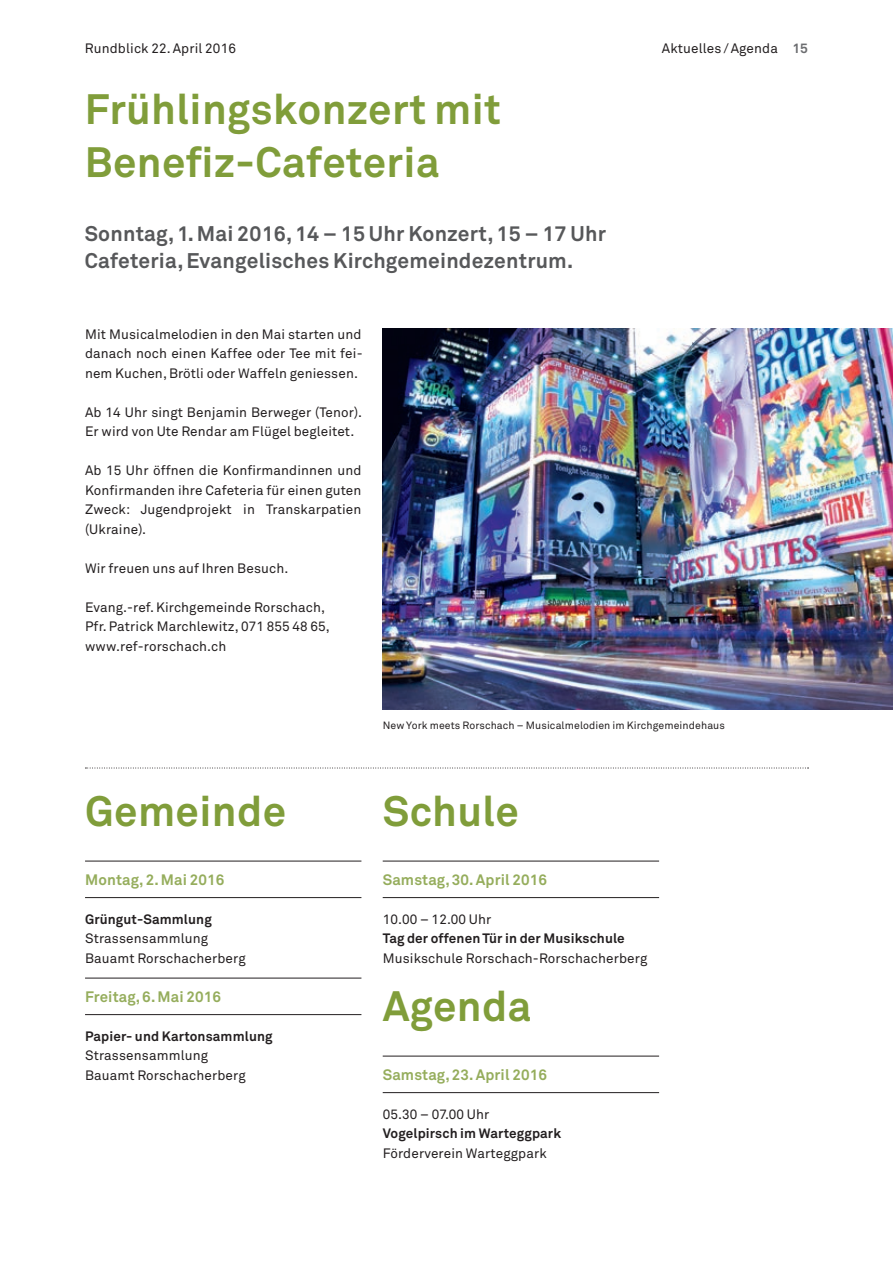
<style>
.page{position:relative;width:893px;height:1263px;background:#fff}
.page>*{position:absolute;margin:0;border:0;box-sizing:border-box;transform-origin:0 0}
.t1{font:700 42px/52.5px "Akkurat";letter-spacing:.01em;color:#809d3a}
.t2{font:700 21px/27px "Akkurat";letter-spacing:.01em;color:#57585a}
.t3{font:700 15px "Akkurat";letter-spacing:.01em;color:#95ad5c}
.t4{font:13.5px/19.5px "Akkurat";letter-spacing:.01em;color:#231f20}
.t5{font:700 13.5px "Akkurat";letter-spacing:.01em;color:#231f20}
.t6{font:10.5px "Akkurat";letter-spacing:.01em;color:#231f20}
.s1{font-weight:700;color:#6c6d70}
</style>
<div class="page">
<svg style="left:85px;top:768px;width:723px;height:1px"></svg>
<hr style="left:85px;top:861px;width:276px;height:1px;background:#231f20">
<hr style="left:85px;top:897px;width:276px;height:1px;background:#231f20">
<hr style="left:85px;top:978px;width:276px;height:1px;background:#231f20">
<hr style="left:85px;top:1014px;width:276px;height:1px;background:#231f20">
<hr style="left:383px;top:861px;width:276px;height:1px;background:#231f20">
<hr style="left:383px;top:897px;width:276px;height:1px;background:#231f20">
<hr style="left:383px;top:1056px;width:276px;height:1px;background:#231f20">
<hr style="left:383px;top:1092px;width:276px;height:1px;background:#231f20">
<img style="left:383px;top:328px;width:510px;height:381px">
<p class="t4" style="left:85px;top:39px;width:153px">Rundblick 22. April 2016</p>
<h1 class="t1" style="left:85px;top:83px;width:418px">Frühlingskonzert mit<br>Benefiz-Cafeteria</h1>
<h2 class="t2" style="left:85px;top:220px;width:523px">Sonntag, 1. Mai 2016, 14 – 15 Uhr Konzert, 15 – 17 Uhr<br>Cafeteria, Evangelisches Kirchgemeindezentrum.</h2>
<p class="t4" style="left:85px;top:324px;width:279px;text-align:justify">Mit Musicalmelodien in den Mai starten und danach noch einen Kaffee oder Tee mit fei&shy;nem Kuchen, Brötli oder Waffeln geniessen.</p>
<p class="t4" style="left:85px;top:402px;width:279px">Ab 14 Uhr singt Benjamin Berweger (Tenor).<br>Er wird von Ute Rendar am Flügel begleitet.</p>
<p class="t4" style="left:85px;top:461px;width:278px;text-align:justify">Ab 15 Uhr öffnen die Konfirmandinnen und Konfirmanden ihre Cafeteria für einen guten Zweck: Jugendprojekt in Transkarpatien (Ukraine).</p>
<p class="t4" style="left:85px;top:558px;width:205px">Wir freuen uns auf Ihren Besuch.</p>
<p class="t4" style="left:85px;top:597px;width:246px">Evang.-ref. Kirchgemeinde Rorschach,<br>Pfr. Patrick Marchlewitz, 071 855 48 65, www.ref-rorschach.ch</p>
<p class="t4" style="left:662px;top:39px;width:148px">Aktuelles /Agenda <span class="s1">15</span></p>
<h1 class="t1" style="left:85px;top:785px;width:203px">Gemeinde</h1>
<p class="t3" style="left:85px;top:870px;width:141px">Montag, 2. Mai 2016</p>
<p class="t5" style="left:85px;top:910px;width:128px">Grüngut-Sammlung</p>
<p class="t4" style="left:85px;top:929px;width:162px">Strassensammlung<br>Bauamt Rorschacherberg</p>
<p class="t3" style="left:85px;top:987px;width:138px">Freitag, 6. Mai 2016</p>
<p class="t5" style="left:85px;top:1027px;width:189px">Papier- und Kartonsammlung</p>
<p class="t4" style="left:85px;top:1046px;width:162px">Strassensammlung<br>Bauamt Rorschacherberg</p>
<p class="t6" style="left:383px;top:719px;width:344px">New York meets Rorschach – Musicalmelodien im Kirchgemeindehaus</p>
<h1 class="t1" style="left:383px;top:785px;width:138px">Schule</h1>
<p class="t3" style="left:383px;top:870px;width:166px">Samstag, 30. April 2016</p>
<p class="t4" style="left:383px;top:909px;width:110px">10.00 – 12.00 Uhr</p>
<p class="t5" style="left:383px;top:930px;width:244px">Tag der offenen Tür in der Musikschule</p>
<p class="t4" style="left:383px;top:948px;width:266px">Musikschule Rorschach-Rorschacherberg</p>
<h1 class="t1" style="left:383px;top:980px;width:150px">Agenda</h1>
<p class="t3" style="left:383px;top:1065px;width:166px">Samstag, 23. April 2016</p>
<p class="t4" style="left:383px;top:1104px;width:108px">05.30 – 07.00 Uhr</p>
<p class="t5" style="left:383px;top:1125px;width:180px">Vogelpirsch im Warteggpark</p>
<p class="t4" style="left:383px;top:1143px;width:166px">Förderverein Warteggpark</p>
</div>
